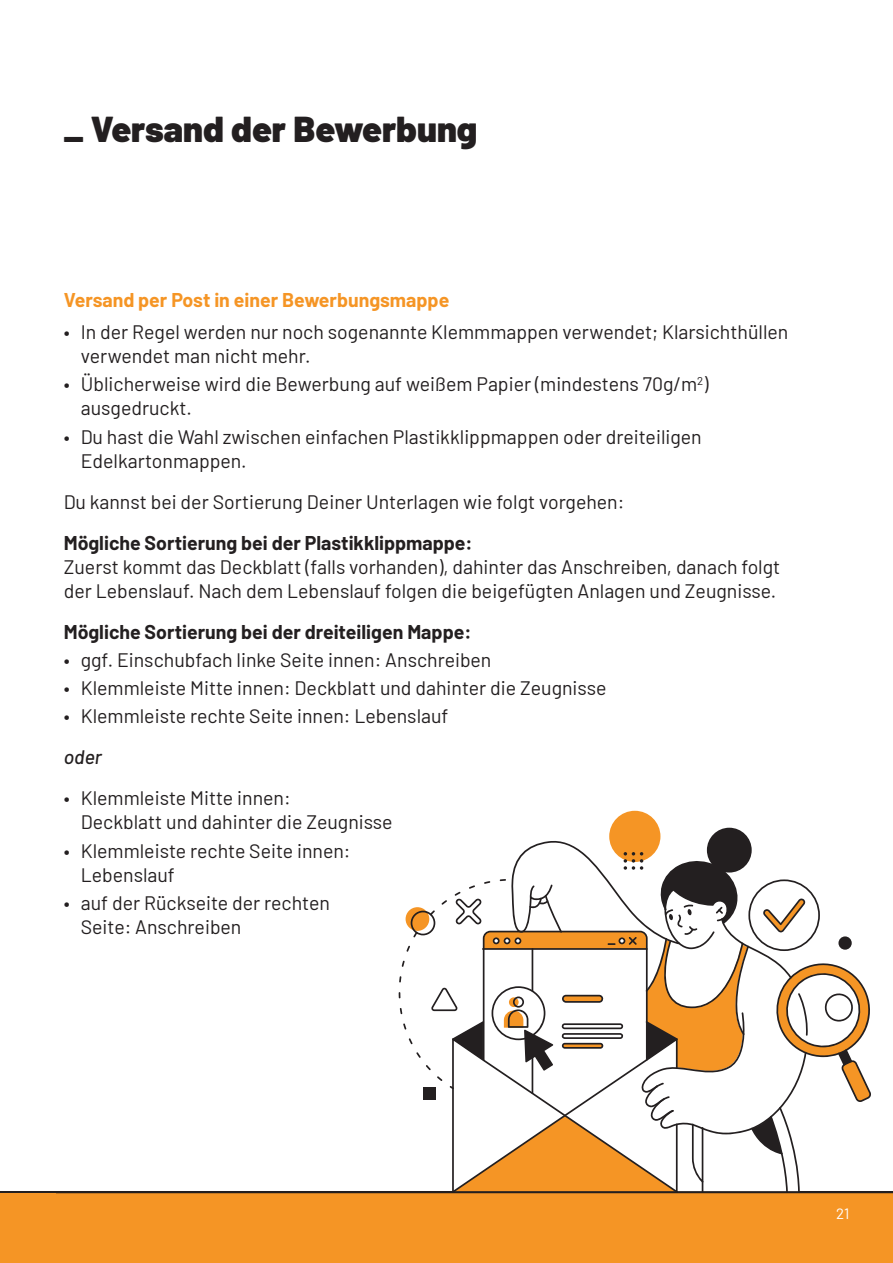
<style>
.page{position:relative;width:893px;height:1263px;background:#fff}
.page>*{position:absolute;margin:0;border:0;box-sizing:border-box;transform-origin:0 0}
.t1{font:900 36px "Barlow";color:#231f20}
.t2{font:19.5px/24px "Barlow";color:#231f20}
.t3{font:700 19.5px "Barlow";color:#231f20}
.t4{font:700 19.5px "Barlow";color:#f59525}
.t5{font:italic 500 19.5px "Barlow";color:#231f20}
.t6{font:15px "Barlow";color:#fff}
</style>
<div class="page">
<div style="left:0;top:1191px;width:893px;height:72px;background:#f59525"></div>
<div style="left:609px;top:811px;width:51px;height:51px;background:#f59525;border-radius:50%"></div>
<svg style="left:399px;top:828px;width:476px;height:365px"></svg>
<div style="left:0;top:1193px;width:55px;height:70px;background:#f59525"></div>
<h1 class="t1" style="left:64px;top:102px;width:415px">_ Versand der Bewerbung</h1>
<p class="t4" style="left:64px;top:285px;width:387px">Versand per Post in einer Bewerbungsmappe</p>
<p class="t2" style="left:81px;top:318px;width:709px;text-indent:-17px">• In der Regel werden nur noch sogenannte Klemmmappen verwendet; Klarsichthüllen verwendet man nicht mehr.</p>
<p class="t2" style="left:81px;top:371px;width:629px;text-indent:-17px">• Üblicherweise wird die Bewerbung auf weißem Papier (mindestens 70g/m<sup>2</sup>) ausgedruckt.</p>
<p class="t2" style="left:81px;top:423px;width:622px;text-indent:-17px">• Du hast die Wahl zwischen einfachen Plastikklippmappen oder dreiteiligen<br>Edelkartonmappen.</p>
<p class="t2" style="left:64px;top:488px;width:562px">Du kannst bei der Sortierung Deiner Unterlagen wie folgt vorgehen:</p>
<p class="t3" style="left:64px;top:528px;width:410px">Mögliche Sortierung bei der Plastikklippmappe:</p>
<p class="t2" style="left:64px;top:553px;width:718px">Zuerst kommt das Deckblatt (falls vorhanden), dahinter das Anschreiben, danach folgt der Lebenslauf. Nach dem Lebenslauf folgen die beigefügten Anlagen und Zeugnisse.</p>
<p class="t3" style="left:64px;top:617px;width:409px">Mögliche Sortierung bei der dreiteiligen Mappe:</p>
<p class="t2" style="left:64px;top:646px;width:429px">• ggf. Einschubfach linke Seite innen: Anschreiben</p>
<p class="t2" style="left:64px;top:675px;width:544px">• Klemmleiste Mitte innen: Deckblatt und dahinter die Zeugnisse</p>
<p class="t2" style="left:64px;top:703px;width:386px">• Klemmleiste rechte Seite innen: Lebenslauf</p>
<p class="t5" style="left:64px;top:743px;width:40px">oder</p>
<p class="t2" style="left:81px;top:785px;width:313px;text-indent:-17px">• Klemmleiste Mitte innen:<br>Deckblatt und dahinter die Zeugnisse</p>
<p class="t2" style="left:81px;top:837px;width:271px;text-indent:-17px">• Klemmleiste rechte Seite innen:<br>Lebenslauf</p>
<p class="t2" style="left:81px;top:889px;width:251px;text-indent:-17px">• auf der Rückseite der rechten<br>Seite: Anschreiben</p>
<p class="t6" style="left:836px;top:1203px;width:15px">21</p>
</div>
